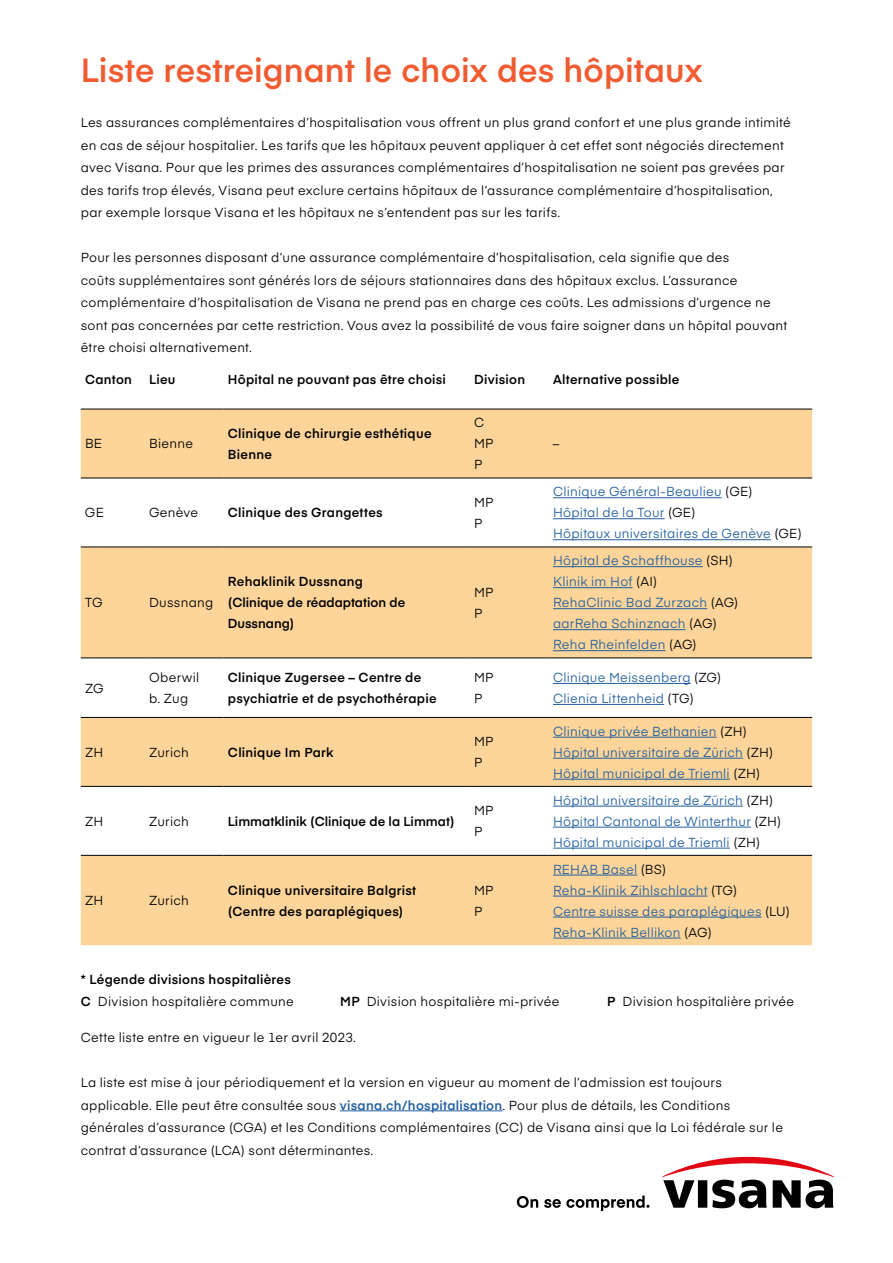
<style>
.page{position:relative;width:893px;height:1263px;background:#fff}
.page>*{position:absolute;margin:0;border:0;box-sizing:border-box;transform-origin:0 0}
.t1{font:600 33px "Eina 03";letter-spacing:.005em;color:#f15b31}
.t2{font:12.9px/22.5px "Eina 03";letter-spacing:.02em;color:#000}
.t3{font:12.9px/21px "Eina 03";letter-spacing:.02em;color:#215e9e}
.t4{font:600 12.9px/21px "Eina 03";letter-spacing:.02em;color:#000}
.t5{font:600 12.9px/21px "Eina 03";color:#000}
.s1{color:#000}
.s2{font-weight:400}
.s3{font-weight:600}
.s4{font-weight:600;color:#215e9e}
</style>
<div class="page">
<div style="left:81px;top:410px;width:731px;height:68px;background:#fdd59a"></div>
<svg style="left:81px;top:548px;width:731px;height:397px;fill:#fdd59a"></svg>
<hr style="left:81px;top:409px;width:64px;height:1px;background:#000">
<hr style="left:145px;top:409px;width:79px;height:1px;background:#000">
<hr style="left:224px;top:409px;width:246px;height:1px;background:#000">
<hr style="left:470px;top:409px;width:79px;height:1px;background:#000">
<hr style="left:549px;top:409px;width:263px;height:1px;background:#000">
<hr style="left:81px;top:478px;width:64px;height:1px;background:#000">
<hr style="left:145px;top:478px;width:79px;height:1px;background:#000">
<hr style="left:224px;top:478px;width:246px;height:1px;background:#000">
<hr style="left:470px;top:478px;width:79px;height:1px;background:#000">
<hr style="left:549px;top:478px;width:263px;height:1px;background:#000">
<hr style="left:81px;top:547px;width:64px;height:1px;background:#000">
<hr style="left:145px;top:547px;width:79px;height:1px;background:#000">
<hr style="left:224px;top:547px;width:246px;height:1px;background:#000">
<hr style="left:470px;top:547px;width:79px;height:1px;background:#000">
<hr style="left:549px;top:547px;width:263px;height:1px;background:#000">
<hr style="left:81px;top:658px;width:64px;height:1px;background:#000">
<hr style="left:145px;top:658px;width:79px;height:1px;background:#000">
<hr style="left:224px;top:658px;width:246px;height:1px;background:#000">
<hr style="left:470px;top:658px;width:79px;height:1px;background:#000">
<hr style="left:549px;top:658px;width:263px;height:1px;background:#000">
<hr style="left:81px;top:717px;width:64px;height:1px;background:#000">
<hr style="left:145px;top:717px;width:79px;height:1px;background:#000">
<hr style="left:224px;top:717px;width:246px;height:1px;background:#000">
<hr style="left:470px;top:717px;width:79px;height:1px;background:#000">
<hr style="left:549px;top:717px;width:263px;height:1px;background:#000">
<hr style="left:81px;top:786px;width:64px;height:1px;background:#000">
<hr style="left:145px;top:786px;width:79px;height:1px;background:#000">
<hr style="left:224px;top:786px;width:246px;height:1px;background:#000">
<hr style="left:470px;top:786px;width:79px;height:1px;background:#000">
<hr style="left:549px;top:786px;width:263px;height:1px;background:#000">
<hr style="left:81px;top:855px;width:64px;height:1px;background:#000">
<hr style="left:145px;top:855px;width:79px;height:1px;background:#000">
<hr style="left:224px;top:855px;width:246px;height:1px;background:#000">
<hr style="left:470px;top:855px;width:79px;height:1px;background:#000">
<hr style="left:549px;top:855px;width:263px;height:1px;background:#000">
<hr style="left:553px;top:497px;width:169px;height:1px;background:#215e9e">
<hr style="left:553px;top:518px;width:112px;height:1px;background:#215e9e">
<hr style="left:553px;top:539px;width:218px;height:1px;background:#215e9e">
<hr style="left:553px;top:566px;width:150px;height:1px;background:#215e9e">
<hr style="left:553px;top:587px;width:80px;height:1px;background:#215e9e">
<hr style="left:553px;top:608px;width:154px;height:1px;background:#215e9e">
<hr style="left:553px;top:629px;width:133px;height:1px;background:#215e9e">
<hr style="left:553px;top:650px;width:113px;height:1px;background:#215e9e">
<hr style="left:553px;top:683px;width:138px;height:1px;background:#215e9e">
<hr style="left:553px;top:704px;width:111px;height:1px;background:#215e9e">
<hr style="left:553px;top:737px;width:163px;height:1px;background:#215e9e">
<hr style="left:553px;top:758px;width:190px;height:1px;background:#215e9e">
<hr style="left:553px;top:779px;width:177px;height:1px;background:#215e9e">
<hr style="left:553px;top:806px;width:190px;height:1px;background:#215e9e">
<hr style="left:553px;top:827px;width:198px;height:1px;background:#215e9e">
<hr style="left:553px;top:848px;width:177px;height:1px;background:#215e9e">
<hr style="left:553px;top:875px;width:84px;height:1px;background:#215e9e">
<hr style="left:553px;top:896px;width:155px;height:1px;background:#215e9e">
<hr style="left:553px;top:917px;width:209px;height:1px;background:#215e9e">
<hr style="left:553px;top:938px;width:128px;height:1px;background:#215e9e">
<hr style="left:340px;top:1110px;width:162px;height:1px;background:#215e9e">
<svg style="left:662px;top:1157px;width:172px;height:51px"></svg>
<svg style="left:517px;top:1196px;width:21px;height:12px"></svg>
<svg style="left:544px;top:1195px;width:105px;height:16px"></svg>
<h1 class="t1" style="left:81px;top:46px;width:623px">Liste restreignant le choix des hôpitaux</h1>
<p class="t2" style="left:81px;top:111px;width:711px">Les assurances complémentaires d’hospitalisation vous offrent un plus grand confort et une plus grande intimité en cas de séjour hospitalier. Les tarifs que les hôpitaux peuvent appliquer à cet effet sont négociés directement avec Visana. Pour que les primes des assurances complémentaires d’hospitalisation ne soient pas grevées par des tarifs trop élevés, Visana peut exclure certains hôpitaux de l’assurance complémentaire d’hospitalisation, par exemple lorsque Visana et les hôpitaux ne s’entendent pas sur les tarifs.</p>
<p class="t2" style="left:81px;top:246px;width:708px">Pour les personnes disposant d’une assurance complémentaire d’hospitalisation, cela signifie que des<br>coûts supplémentaires sont générés lors de séjours stationnaires dans des hôpitaux exclus. L’assurance complémentaire d’hospitalisation de Visana ne prend pas en charge ces coûts. Les admissions d’urgence ne sont pas concernées par cette restriction. Vous avez la possibilité de vous faire soigner dans un hôpital pouvant être choisi alternativement.</p>
<p class="t4" style="left:85px;top:368px;width:49px">Canton</p>
<p class="t4" style="left:149px;top:368px;width:28px">Lieu</p>
<p class="t4" style="left:228px;top:368px;width:220px">Hôpital ne pouvant pas être choisi</p>
<p class="t4" style="left:474px;top:368px;width:53px">Division</p>
<p class="t4" style="left:553px;top:368px;width:128px">Alternative possible</p>
<p class="t2" style="left:85px;top:432px;width:19px">BE</p>
<p class="t2" style="left:149px;top:432px;width:45px">Bienne</p>
<p class="t4" style="left:228px;top:422px;width:205px">Clinique de chirurgie esthétique<br>Bienne</p>
<p class="t2" style="left:474px;top:411px;width:21px;line-height:21px">C<br>MP<br>P</p>
<p class="t2" style="left:553px;top:432px;width:8px">–</p>
<p class="t2" style="left:85px;top:501px;width:21px">GE</p>
<p class="t2" style="left:149px;top:501px;width:51px">Genève</p>
<p class="t4" style="left:228px;top:501px;width:156px">Clinique des Grangettes</p>
<p class="t2" style="left:474px;top:491px;width:21px;line-height:21px">MP<br>P</p>
<p class="t3" style="left:553px;top:480px;width:250px">Clinique Général-Beaulieu <span class="s1">(GE)<br></span>Hôpital de la Tour <span class="s1">(GE)<br></span>Hôpitaux universitaires de Genève <span class="s1">(GE)</span></p>
<p class="t2" style="left:85px;top:591px;width:19px">TG</p>
<p class="t2" style="left:149px;top:591px;width:66px">Dussnang</p>
<p class="t5" style="left:228px;top:570px;width:179px">Rehaklinik Dussnang (Clinique de réadaptation de<br>Dussnang)</p>
<p class="t2" style="left:474px;top:581px;width:21px;line-height:21px">MP<br>P</p>
<p class="t3" style="left:553px;top:549px;width:187px">Hôpital de Schaffhouse <span class="s1">(SH)<br></span>Klinik im Hof <span class="s1">(AI)<br></span>RehaClinic Bad Zurzach <span class="s1">(AG) </span>aarReha Schinznach <span class="s1">(AG)<br></span>Reha Rheinfelden <span class="s1">(AG)</span></p>
<p class="t2" style="left:85px;top:676px;width:20px">ZG</p>
<p class="t2" style="left:149px;top:666px;width:52px;line-height:21px">Oberwil b. Zug</p>
<p class="t4" style="left:228px;top:666px;width:210px">Clinique Zugersee – Centre de psychiatrie et de psychothérapie</p>
<p class="t2" style="left:474px;top:666px;width:21px;line-height:21px">MP<br>P</p>
<p class="t3" style="left:553px;top:666px;width:170px">Clinique Meissenberg <span class="s1">(ZG)<br></span>Clienia Littenheid <span class="s1">(TG)</span></p>
<p class="t2" style="left:85px;top:740px;width:20px">ZH</p>
<p class="t2" style="left:149px;top:740px;width:41px">Zurich</p>
<p class="t4" style="left:228px;top:741px;width:107px">Clinique Im Park</p>
<p class="t2" style="left:474px;top:730px;width:21px;line-height:21px">MP<br>P</p>
<p class="t3" style="left:553px;top:720px;width:222px">Clinique privée Bethanien <span class="s1">(ZH)<br></span>Hôpital universitaire de Zürich <span class="s1">(ZH)<br></span>Hôpital municipal de Triemli <span class="s1">(ZH)</span></p>
<p class="t2" style="left:85px;top:809px;width:20px">ZH</p>
<p class="t2" style="left:149px;top:809px;width:41px">Zurich</p>
<p class="t5" style="left:228px;top:810px;width:228px">Limmatklinik (Clinique de la Limmat)</p>
<p class="t2" style="left:474px;top:799px;width:21px;line-height:21px">MP<br>P</p>
<p class="t3" style="left:553px;top:789px;width:230px">Hôpital universitaire de Zürich <span class="s1">(ZH)<br></span>Hôpital Cantonal de Winterthur <span class="s1">(ZH)<br></span>Hôpital municipal de Triemli <span class="s1">(ZH)</span></p>
<p class="t2" style="left:85px;top:888px;width:20px">ZH</p>
<p class="t2" style="left:149px;top:888px;width:41px">Zurich</p>
<p class="t4" style="left:228px;top:879px;width:190px">Clinique universitaire Balgrist (Centre des paraplégiques)</p>
<p class="t2" style="left:474px;top:879px;width:21px;line-height:21px">MP<br>P</p>
<p class="t3" style="left:553px;top:858px;width:238px">REHAB Basel <span class="s1">(BS)<br></span>Reha-Klinik Zihlschlacht <span class="s1">(TG)<br></span>Centre suisse des paraplégiques <span class="s1">(LU)<br></span>Reha-Klinik Bellikon <span class="s1">(AG)</span></p>
<p class="t4" style="left:81px;top:967px;width:215px;line-height:22.5px">* Légende divisions hospitalières<br>C <span class="s2">Division hospitalière commune</span></p>
<p class="t2" style="left:340px;top:989px;width:221px"><span class="s3">MP</span> Division hospitalière mi-privée</p>
<p class="t2" style="left:607px;top:989px;width:188px"><span class="s3">P</span> Division hospitalière privée</p>
<p class="t2" style="left:81px;top:1025px;width:277px">Cette liste entre en vigueur le 1er avril 2023.</p>
<p class="t2" style="left:81px;top:1070px;width:704px">La liste est mise à jour périodiquement et la version en vigueur au moment de l’admission est toujours applicable. Elle peut être consultée sous <span class="s4">visana.ch/hospitalisation</span>. Pour plus de détails, les Conditions générales d’assurance (CGA) et les Conditions complémentaires (CC) de Visana ainsi que la Loi fédérale sur le contrat d’assurance (LCA) sont déterminantes.</p>
</div>
